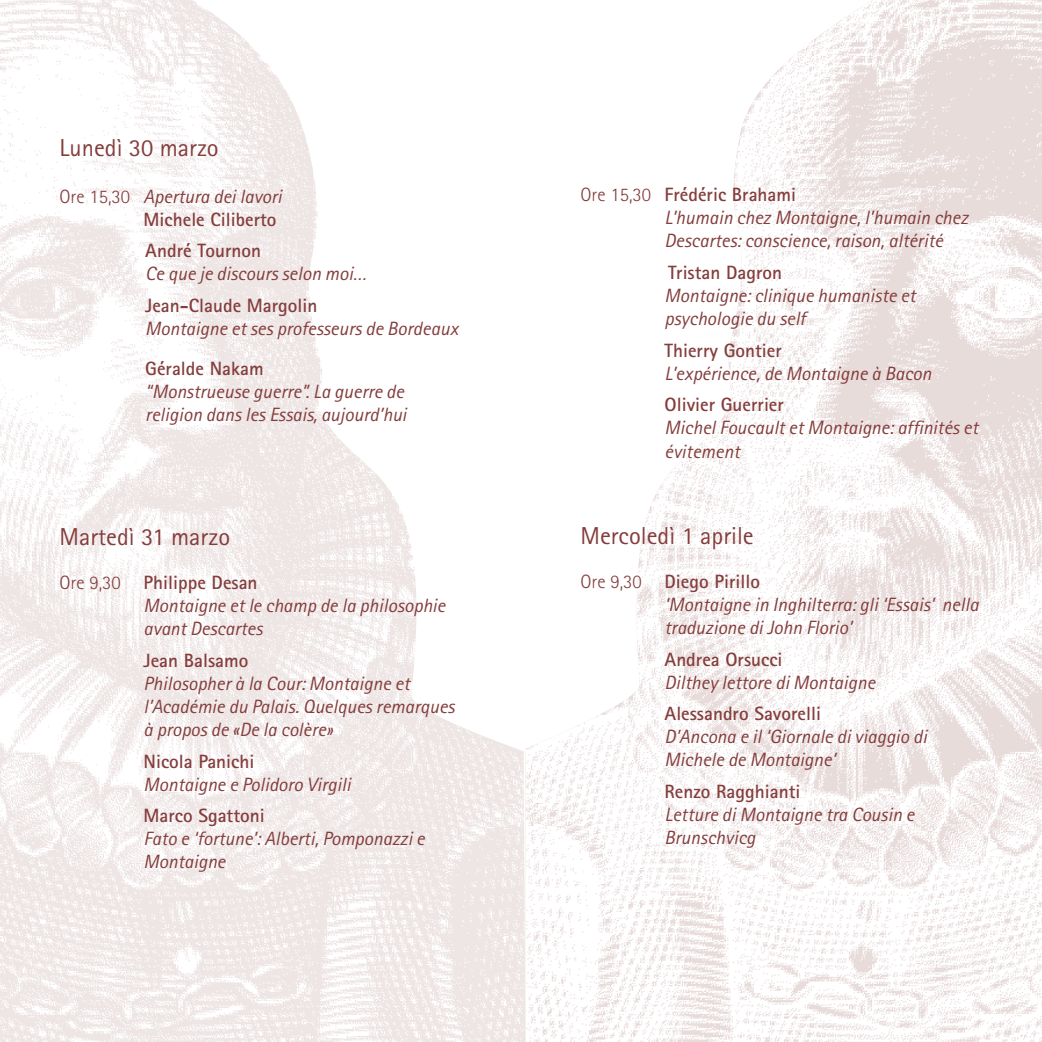
<style>
.page{position:relative;width:1042px;height:1042px;background:#fff}
.page>*{position:absolute;margin:0;border:0;box-sizing:border-box;transform-origin:0 0}
.t1{font:24.5px "Rotis Sans Serif";color:#843d3c}
.t2{font:italic 19.25px/23.1px "Rotis Sans Serif";color:#843d3c}
.t3{font:700 19.25px "Rotis Sans Serif";color:#843d3c}
.s1{font-weight:300;font-style:normal}
.s2{font-weight:700;font-style:normal}
</style>
<div class="page">
<img style="left:0;top:0;width:525px;height:1042px">
<svg style="left:525px;top:0;width:517px;height:1042px"></svg>
<p class="t1" style="left:60px;top:134px;width:161px">Lunedì 30 marzo</p>
<p class="t2" style="left:60px;top:185px;width:224px;text-align:right"><span class="s1">Ore 15,30</span> Apertura dei lavori<br><span class="s2">Michele Ciliberto</span></p>
<p class="t3" style="left:145px;top:238px;width:117px">André Tournon</p>
<p class="t2" style="left:145px;top:262px;width:222px">Ce que je discours selon moi…</p>
<p class="t3" style="left:145px;top:293px;width:174px">Jean-Claude Margolin</p>
<p class="t2" style="left:145px;top:317px;width:314px">Montaigne et ses professeurs de Bordeaux</p>
<p class="t3" style="left:145px;top:356px;width:120px">Géralde Nakam</p>
<p class="t2" style="left:145px;top:380px;width:263px">“Monstrueuse guerre”. La guerre de religion dans les Essais, aujourd’hui</p>
<p class="t1" style="left:60px;top:522px;width:172px">Martedì 31 marzo</p>
<p class="t2" style="left:144px;top:571px;width:303px;text-indent:-84px"><span class="s1">Ore 9,30</span> <span class="s2">Philippe Desan<br></span>Montaigne et le champ de la philosophie avant Descartes</p>
<p class="t3" style="left:144px;top:648px;width:106px">Jean Balsamo</p>
<p class="t2" style="left:144px;top:672px;width:313px">Philosopher à la Cour: Montaigne et l’Académie du Palais. Quelques remarques à propos de «De la colère»</p>
<p class="t3" style="left:144px;top:749px;width:112px">Nicola Panichi</p>
<p class="t2" style="left:144px;top:773px;width:209px">Montaigne e Polidoro Virgili</p>
<p class="t3" style="left:144px;top:803px;width:123px">Marco Sgattoni</p>
<p class="t2" style="left:144px;top:827px;width:283px">Fato e ‘fortune’: Alberti, Pomponazzi e<br>Montaigne</p>
<p class="t2" style="left:664px;top:183px;width:305px;text-indent:-84px"><span class="s1">Ore 15,30</span> <span class="s2">Frédéric Brahami<br></span>L’humain chez Montaigne, l’humain chez<br>Descartes: conscience, raison, altérité</p>
<p class="t3" style="left:668px;top:260px;width:116px">Tristan Dagron</p>
<p class="t2" style="left:664px;top:284px;width:252px">Montaigne: clinique humaniste et psychologie du self</p>
<p class="t3" style="left:664px;top:338px;width:119px">Thierry Gontier</p>
<p class="t2" style="left:664px;top:362px;width:268px">L’expérience, de Montaigne à Bacon</p>
<p class="t3" style="left:664px;top:393px;width:121px">Olivier Guerrier</p>
<p class="t2" style="left:664px;top:416px;width:315px">Michel Foucault et Montaigne: affinités et évitement</p>
<p class="t1" style="left:580px;top:521px;width:175px">Mercoledì 1 aprile</p>
<p class="t2" style="left:664px;top:570px;width:316px;text-indent:-84px"><span class="s1">Ore 9,30</span> <span class="s2">Diego Pirillo<br></span>‘Montaigne in Inghilterra: gli ‘Essais’ nella traduzione di John Florio’</p>
<p class="t3" style="left:664px;top:647px;width:119px">Andrea Orsucci</p>
<p class="t2" style="left:664px;top:671px;width:212px">Dilthey lettore di Montaigne</p>
<p class="t3" style="left:664px;top:701px;width:158px">Alessandro Savorelli</p>
<p class="t2" style="left:664px;top:725px;width:264px">D’Ancona e il ‘Giornale di viaggio di<br>Michele de Montaigne’</p>
<p class="t3" style="left:664px;top:779px;width:137px">Renzo Ragghianti</p>
<p class="t2" style="left:664px;top:803px;width:251px">Letture di Montaigne tra Cousin e<br>Brunschvicg</p>
</div>
